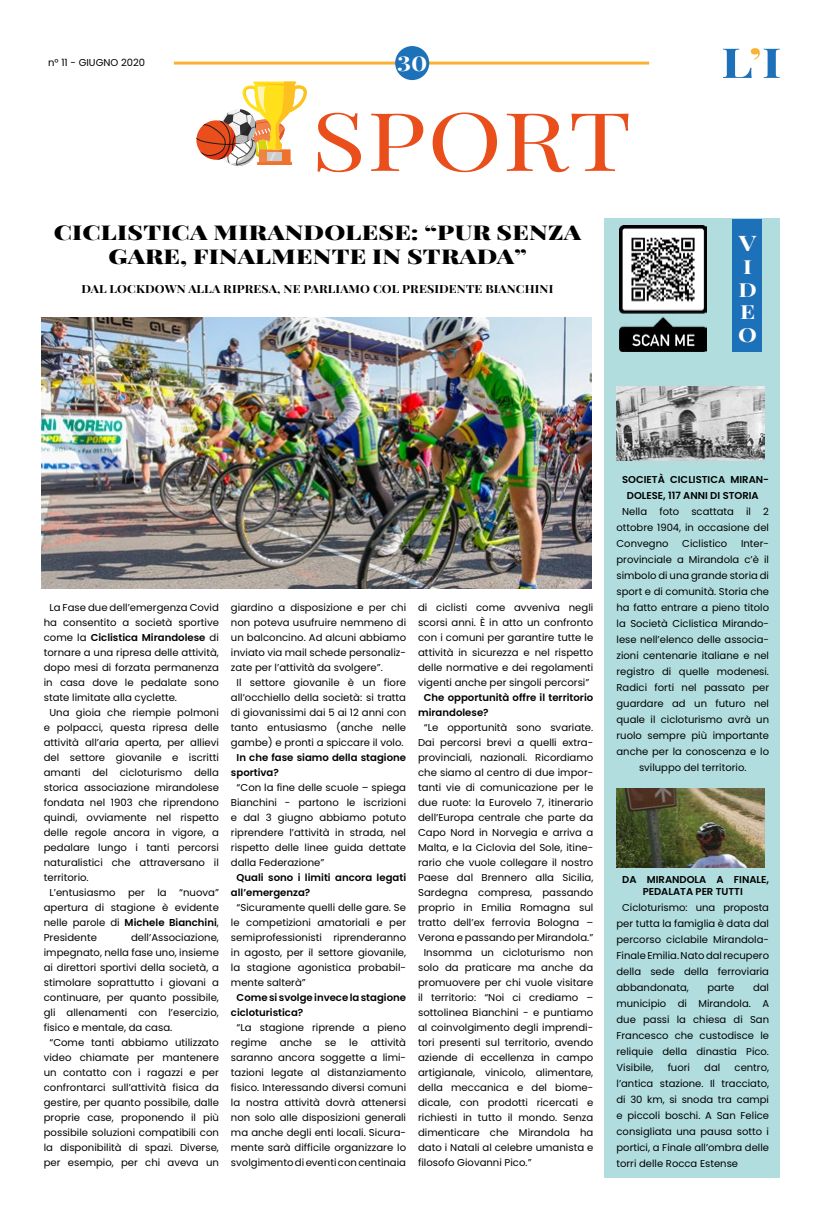
<style>
.page{position:relative;width:823px;height:1219px;background:#fff}
.page>*{position:absolute;margin:0;border:0;box-sizing:border-box;transform-origin:0 0}
.t1{font:81px "Playfair Display SC";letter-spacing:.005em;color:#e94e1b;scale:1.25 1}
.ph-titolo_editoriale{font:700 21px "Playfair Display SC";color:#fff;scale:1.25 1}
.ph-titolo_1piano{font:900 20px/24px "Playfair Display SC";letter-spacing:.01em;color:#000;text-align:center;scale:1.27 1}
.t2{font:700 20px "Playfair Display SC";color:#fff;scale:1.25 1}
.ph-titolo_editoriale-2{font:700 19px "Playfair Display SC";color:#fff;scale:1.25 1}
.ph-sottotitolo{font:700 11px "Playfair Display SC";letter-spacing:.01em;color:#000;scale:1.13 1}
.ph-testo_articolo{font:10px/15px "Poppins";color:#000;text-align:justify}
.ph-zoom{font:10px/16px "Poppins";color:#000;text-align:justify}
.ph-testo_articolo-2{font:600 10px/15px "Poppins";color:#000}
.ph-zoom-2{font:600 10px/16px "Poppins";color:#000;text-align:center}
.s1{font-weight:600}
</style>
<div class="page">
<hr style="left:174px;top:62px;width:474px;height:3px;background:#f9b234">
<div style="left:395px;top:46px;width:34px;height:34px;background:#1d71b8;border-radius:50%"></div>
<svg style="left:723px;top:48px;width:56px;height:30px"></svg>
<svg style="left:196px;top:82px;width:111px;height:84px"></svg>
<div style="left:603px;top:218px;width:176px;height:960px;background:#b2dddf"></div>
<div style="left:619px;top:220px;width:87px;height:138px;background:linear-gradient(to right,#b2dddf,#b2dddf)"></div>
<img style="left:619px;top:226px;width:87px;height:125px">
<img style="left:616px;top:386px;width:148px;height:75px">
<img style="left:616px;top:788px;width:148px;height:79px">
<img style="left:41px;top:317px;width:550px;height:271px">
<div style="left:732px;top:219px;width:29px;height:133px;background:#1d71b8"></div>
<p class="ph-testo_articolo" style="left:48px;top:55px;width:98px">n° 11 - GIUGNO 2020</p>
<h3 class="t2" style="left:397px;top:51px;width:26px">30</h3>
<h1 class="t1" style="left:311px;top:91px;width:257px">SPORT</h1>
<p class="ph-titolo_1piano" style="left:54px;top:220px;width:417px">CICLISTICA MIRANDOLESE: “PUR SENZA<br>GARE, FINALMENTE IN STRADA”</p>
<p class="ph-sottotitolo" style="left:81px;top:282px;width:419px">DAL LOCKDOWN ALLA RIPRESA, NE PARLIAMO COL PRESIDENTE BIANCHINI</p>
<p class="ph-titolo_editoriale" style="left:738px;top:230px;width:16px">V</p>
<p class="ph-titolo_editoriale-2" style="left:742px;top:255px;width:9px">I</p>
<p class="ph-titolo_editoriale-2" style="left:738px;top:278px;width:16px">D</p>
<p class="ph-titolo_editoriale-2" style="left:739px;top:300px;width:14px">E</p>
<p class="ph-titolo_editoriale-2" style="left:737px;top:323px;width:17px">O</p>
<p class="ph-testo_articolo" style="left:44px;top:600px;width:176px;text-indent:6px">La Fase due dell’emergenza Covid ha consentito a società sportive come la <span class="s1">Ciclistica Mirandolese</span> di tornare a una ripresa delle attività, dopo mesi di forzata permanenza in casa dove le pedalate sono state limitate alla cyclette.</p>
<p class="ph-testo_articolo" style="left:44px;top:705px;width:176px;text-indent:6px">Una gioia che riempie polmoni e polpacci, questa ripresa delle attività all’aria aperta, per allievi del settore giovanile e iscritti amanti del cicloturismo della storica associazione mirandolese fondata nel 1903 che riprendono quindi, ovviamente nel rispetto delle regole ancora in vigore, a pedalare lungo i tanti percorsi naturalistici che attraversano il territorio.</p>
<p class="ph-testo_articolo" style="left:44px;top:885px;width:176px;text-indent:6px">L’entusiasmo per la “nuova” apertura di stagione è evidente nelle parole di <span class="s1">Michele Bianchini</span>, Presidente</p>
<p class="ph-testo_articolo" style="left:44px;top:930px;width:176px;text-indent:87px">dell’Associazione, impegnato, nella fase uno, insieme ai direttori sportivi della società, a stimolare soprattutto i giovani a continuare, per quanto possibile, gli allenamenti con l’esercizio, fisico e mentale, da casa.</p>
<p class="ph-testo_articolo" style="left:44px;top:1035px;width:176px;text-align:center">“Come tanti abbiamo utilizzato video chiamate per mantenere un contatto con i ragazzi e per confrontarci sull’attività fisica da gestire, per quanto possibile, dalle proprie case, proponendo il più possibile soluzioni compatibili con la disponibilità di spazi. Diverse, per esempio, per chi aveva un</p>
<p class="ph-testo_articolo" style="left:231px;top:600px;width:176px">giardino a disposizione e per chi non poteva usufruire nemmeno di un balconcino. Ad alcuni abbiamo inviato via mail schede personaliz&shy;zate per l’attività da svolgere”.</p>
<p class="ph-testo_articolo" style="left:231px;top:675px;width:176px;text-align:center">Il settore giovanile è un fiore all’occhiello della società: si tratta di giovanissimi dai 5 ai 12 anni con tanto entusiasmo (anche nelle gambe) e pronti a spiccare il volo.</p>
<p class="ph-testo_articolo-2" style="left:231px;top:750px;width:176px;text-indent:6px">In che fase siamo della stagione sportiva?</p>
<p class="ph-testo_articolo" style="left:231px;top:780px;width:176px;text-indent:6px">“Con la fine delle scuole – spiega Bianchini - partono le iscrizioni e dal 3 giugno abbiamo potuto riprendere l’attività in strada, nel rispetto delle linee guida dettate dalla Federazione”</p>
<p class="ph-testo_articolo-2" style="left:231px;top:870px;width:176px;text-indent:6px">Quali sono i limiti ancora legati all’emergenza?</p>
<p class="ph-testo_articolo" style="left:231px;top:900px;width:176px;text-indent:6px">“Sicuramente quelli delle gare. Se le competizioni amatoriali e per semiprofessionisti riprenderanno in agosto, per il settore giovanile, la stagione agonistica probabil&shy;mente salterà”</p>
<p class="ph-testo_articolo-2" style="left:231px;top:990px;width:176px;text-indent:6px">Come si svolge invece la stagione cicloturistica?</p>
<p class="ph-testo_articolo" style="left:231px;top:1020px;width:176px;text-indent:6px">“La stagione riprende a pieno regime</p>
<p class="ph-testo_articolo" style="left:231px;top:1035px;width:176px;text-indent:140px">attività saranno ancora soggette a limi&shy;tazioni legate al distanziamento fisico. Interessando diversi comuni la nostra attività dovrà attenersi non solo alle disposizioni generali ma anche degli enti locali. Sicura&shy;mente sarà difficile organizzare lo svolgimento di eventi con centinaia</p>
<p class="ph-testo_articolo" style="left:280px;top:1035px;width:34px">anche</p>
<p class="ph-testo_articolo" style="left:324px;top:1035px;width:13px">se</p>
<p class="ph-testo_articolo" style="left:349px;top:1035px;width:10px">le</p>
<p class="ph-testo_articolo" style="left:418px;top:600px;width:176px">di ciclisti come avveniva negli scorsi anni. È in atto un confronto con i comuni per garantire tutte le attività in sicurezza e nel rispetto delle normative e dei regolamenti vigenti anche per singoli percorsi”</p>
<p class="ph-testo_articolo-2" style="left:418px;top:690px;width:176px;text-indent:6px">Che opportunità offre il territorio mirandolese?</p>
<p class="ph-testo_articolo" style="left:418px;top:720px;width:176px;text-align:center">“Le opportunità sono svariate.<br>Dai percorsi brevi a quelli extra&shy;provinciali, nazionali. Ricordiamo che siamo al centro di due impor&shy;tanti vie di comunicazione per le due ruote: la Eurovelo 7, itinerario dell’Europa centrale che parte da Capo Nord in Norvegia e arriva a Malta, e la Ciclovia del Sole, itine&shy;rario che vuole collegare il nostro Paese dal Brennero alla Sicilia, Sardegna compresa, passando proprio in Emilia Romagna sul tratto dell’ex ferrovia Bologna – Verona e passando per Mirandola.”</p>
<p class="ph-testo_articolo" style="left:418px;top:945px;width:176px;text-indent:6px">Insomma un cicloturismo non solo da praticare ma anche da promuovere per chi vuole visitare il territorio: “Noi ci crediamo – sottolinea Bianchini - e puntiamo al coinvolgimento degli imprendi&shy;tori presenti sul territorio, avendo aziende di eccellenza in campo artigianale, vinicolo, alimentare, della meccanica e del biome&shy;dicale, con prodotti ricercati e richiesti in tutto il mondo. Senza dimenticare che Mirandola ha dato i Natali al celebre umanista e filosofo Giovanni Pico.”</p>
<p class="ph-zoom-2" style="left:621px;top:472px;width:148px">SOCIETÀ CICLISTICA MIRAN-<br>DOLESE, 117 ANNI DI STORIA</p>
<p class="ph-zoom" style="left:616px;top:504px;width:154px;text-indent:6px">Nella foto scattata il 2 ottobre 1904, in occasione del Convegno</p>
<p class="ph-zoom" style="left:682px;top:536px;width:46px">Ciclistico</p>
<p class="ph-zoom" style="left:740px;top:536px;width:29px">Inter-</p>
<p class="ph-zoom" style="left:616px;top:552px;width:154px">provinciale a Mirandola c’è il</p>
<p class="ph-zoom" style="left:616px;top:568px;width:154px">simbolo di una grande storia di</p>
<p class="ph-zoom" style="left:616px;top:584px;width:154px">sport e di comunità. Storia che</p>
<p class="ph-zoom" style="left:616px;top:600px;width:154px">ha fatto entrare a pieno titolo</p>
<p class="ph-zoom" style="left:616px;top:616px;width:154px">la Società Ciclistica Mirando-</p>
<p class="ph-zoom" style="left:616px;top:632px;width:154px">lese nell’elenco delle associa-</p>
<p class="ph-zoom" style="left:616px;top:648px;width:154px">zioni centenarie italiane e nel</p>
<p class="ph-zoom" style="left:616px;top:664px;width:154px">registro di quelle modenesi.</p>
<p class="ph-zoom" style="left:616px;top:680px;width:154px">Radici forti nel passato per</p>
<p class="ph-zoom" style="left:616px;top:696px;width:154px">guardare ad un futuro nel</p>
<p class="ph-zoom" style="left:616px;top:712px;width:154px">quale il cicloturismo avrà un</p>
<p class="ph-zoom" style="left:616px;top:728px;width:154px">ruolo sempre più importante</p>
<p class="ph-zoom" style="left:616px;top:744px;width:154px">anche per la conoscenza e lo</p>
<p class="ph-zoom" style="left:638px;top:760px;width:109px">sviluppo del territorio.</p>
<p class="ph-zoom-2" style="left:621px;top:874px;width:148px;line-height:12px">DA MIRANDOLA A FINALE,<br>PEDALATA PER TUTTI</p>
<p class="ph-zoom" style="left:616px;top:900px;width:154px;text-indent:6px">Cicloturismo: una proposta per tutta la famiglia è data dal percorso ciclabile Mirandola-Finale Emilia. Nato dal recupero della sede della ferroviaria abbandonata,</p>
<p class="ph-zoom" style="left:616px;top:980px;width:154px;text-indent:136px">dal municipio di Mirandola. A due passi la chiesa di San Francesco che custodisce le reliquie della dinastia Pico.<br>Visibile,</p>
<p class="ph-zoom" style="left:707px;top:980px;width:29px">parte</p>
<p class="ph-zoom" style="left:667px;top:1060px;width:24px">fuori</p>
<p class="ph-zoom" style="left:703px;top:1060px;width:17px">dal</p>
<p class="ph-zoom" style="left:616px;top:1060px;width:154px;text-indent:118px">centro, l’antica stazione. Il tracciato, di 30 km, si snoda tra campi e piccoli boschi. A San Felice consigliata una pausa sotto i portici, a Finale all’ombra delle torri delle Rocca Estense</p>
</div>
